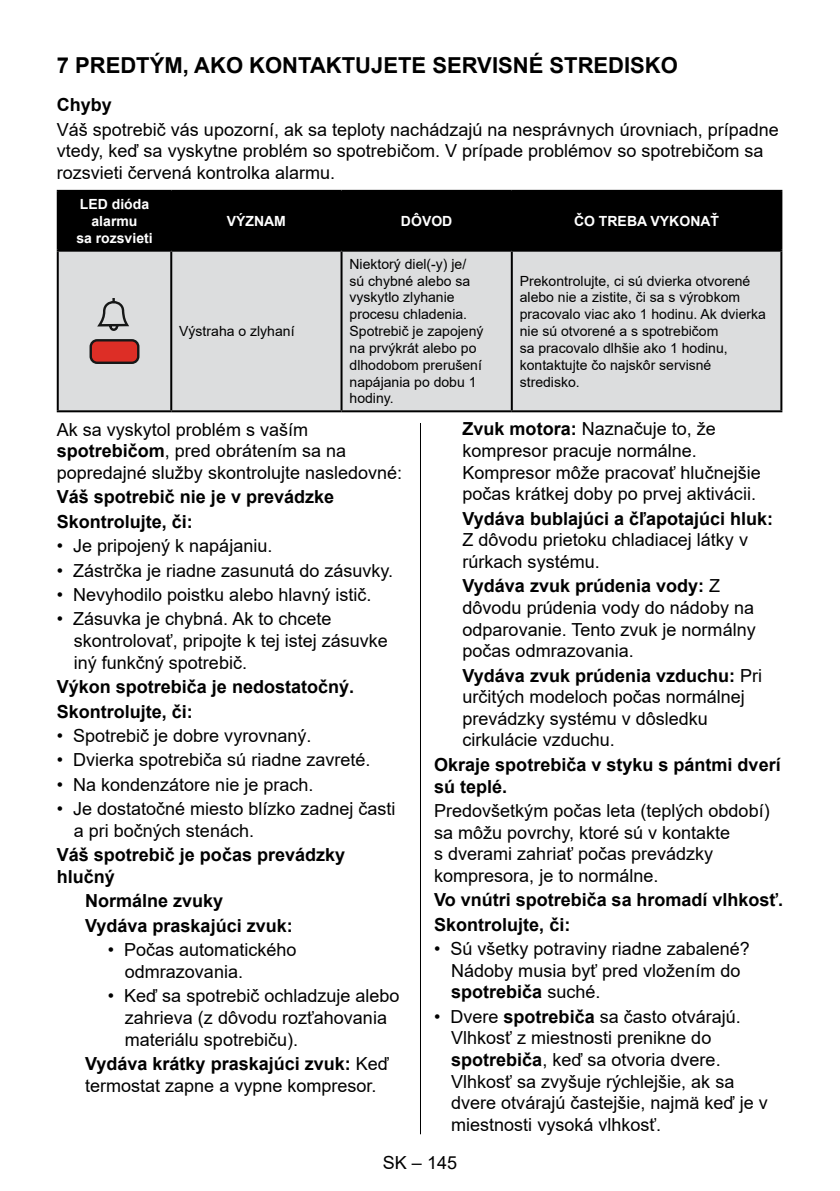
<style>
.page{position:relative;width:840px;height:1191px;background:#fff}
.page>*{position:absolute;margin:0;border:0;box-sizing:border-box;transform-origin:0 0}
.t1{font:700 22px "Arial";color:#000}
.t2{font:18px/21.6px "Arial";color:#000}
.t3{font:700 18px/24.4px "Arial";color:#000}
.t4{font:14px/16.8px "Arial";color:#000}
.t5{font:700 14px/16.8px "Arial";color:#fff;text-align:center}
.s1{font-weight:700}
</style>
<div class="page">
<hr style="left:420px;top:57px;width:1px;height:1077px;background:#000">
<div style="left:57px;top:57px;width:725px;height:365px;background:#fff"></div>
<div style="left:59px;top:192px;width:721px;height:58px;background:#000"></div>
<div style="left:59px;top:252px;width:721px;height:158px;background:#dcddde"></div>
<hr style="left:57px;top:190px;width:114px;height:2px;background:#000">
<hr style="left:57px;top:192px;width:2px;height:58px;background:#000">
<hr style="left:171px;top:190px;width:170px;height:2px;background:#000">
<hr style="left:170px;top:192px;width:2px;height:58px;background:#000">
<hr style="left:341px;top:190px;width:170px;height:2px;background:#000">
<hr style="left:340px;top:192px;width:2px;height:58px;background:#000">
<hr style="left:511px;top:190px;width:271px;height:2px;background:#000">
<hr style="left:510px;top:192px;width:2px;height:58px;background:#000">
<hr style="left:780px;top:192px;width:2px;height:58px;background:#000">
<hr style="left:57px;top:250px;width:114px;height:2px;background:#000">
<hr style="left:57px;top:252px;width:2px;height:158px;background:#000">
<hr style="left:171px;top:250px;width:170px;height:2px;background:#000">
<hr style="left:170px;top:252px;width:2px;height:158px;background:#000">
<hr style="left:341px;top:250px;width:170px;height:2px;background:#000">
<hr style="left:340px;top:252px;width:2px;height:158px;background:#000">
<hr style="left:511px;top:250px;width:271px;height:2px;background:#000">
<hr style="left:510px;top:252px;width:2px;height:158px;background:#000">
<hr style="left:780px;top:252px;width:2px;height:158px;background:#000">
<hr style="left:57px;top:410px;width:114px;height:2px;background:#000">
<hr style="left:171px;top:410px;width:170px;height:2px;background:#000">
<hr style="left:341px;top:410px;width:170px;height:2px;background:#000">
<hr style="left:511px;top:410px;width:271px;height:2px;background:#000">
<svg style="left:95px;top:295px;width:35px;height:37px"></svg>
<div style="left:91px;top:340px;width:47px;height:23px;background:#dd2e26;border-radius:6px"></div>
<div style="left:89px;top:339px;width:50px;height:25px;border:2px solid #161717;border-radius:6px"></div>
<p class="t1" style="left:57px;top:49px;width:622px">7 PREDTÝM, AKO KONTAKTUJETE SERVISNÉ STREDISKO</p>
<p class="t3" style="left:57px;top:93px;width:57px">Chyby</p>
<p class="t2" style="left:57px;top:119px;width:723px">Váš spotrebič vás upozorní, ak sa teploty nachádzajú na nesprávnych úrovniach, prípadne vtedy, keď sa vyskytne problém so spotrebičom. V prípade problémov so spotrebičom sa rozsvieti červená kontrolka alarmu.</p>
<p class="t5" style="left:76px;top:196px;width:78px">LED dióda alarmu<br>sa rozsvieti</p>
<p class="t5" style="left:227px;top:213px;width:61px">VÝZNAM</p>
<p class="t5" style="left:401px;top:213px;width:53px">DÔVOD</p>
<p class="t5" style="left:573px;top:213px;width:146px">ČO TREBA VYKONAŤ</p>
<p class="t4" style="left:179px;top:323px;width:117px">Výstraha o zlyhaní</p>
<p class="t4" style="left:349px;top:255px;width:135px">Niektorý diel(-y) je/ sú chybné alebo sa vyskytlo zlyhanie procesu chladenia.<br>Spotrebič je zapojený na prvýkrát alebo po dlhodobom prerušení napájania po dobu 1 hodiny.</p>
<p class="t4" style="left:519px;top:272px;width:247px">Prekontrolujte, ci sú dvierka otvorené alebo nie a zistite, či sa s výrobkom pracovalo viac ako 1 hodinu. Ak dvierka nie sú otvorené a s spotrebičom<br>sa pracovalo dlhšie ako 1 hodinu, kontaktujte čo najskôr servisné stredisko.</p>
<p class="t2" style="left:57px;top:418px;width:347px">Ak sa vyskytol problém s vaším <span class="s1">spotrebičom</span>, pred obrátením sa na popredajné služby skontrolujte nasledovné:</p>
<p class="t3" style="left:57px;top:485px;width:279px">Váš spotrebič nie je v prevádzke<br>Skontrolujte, či:</p>
<p class="t2" style="left:57px;top:535px;width:217px">• Je pripojený k napájaniu.</p>
<p class="t2" style="left:57px;top:559px;width:338px">• Zástrčka je riadne zasunutá do zásuvky.</p>
<p class="t2" style="left:57px;top:584px;width:316px">• Nevyhodilo poistku alebo hlavný istič.</p>
<p class="t2" style="left:74px;top:608px;width:315px;text-indent:-17px">• Zásuvka je chybná. Ak to chcete skontrolovať, pripojte k tej istej zásuvke iný funkčný spotrebič.</p>
<p class="t3" style="left:57px;top:675px;width:299px">Výkon spotrebiča je nedostatočný.<br>Skontrolujte, či:</p>
<p class="t2" style="left:57px;top:724px;width:256px">• Spotrebič je dobre vyrovnaný.</p>
<p class="t2" style="left:57px;top:749px;width:315px">• Dvierka spotrebiča sú riadne zavreté.</p>
<p class="t2" style="left:57px;top:773px;width:258px">• Na kondenzátore nie je prach.</p>
<p class="t2" style="left:74px;top:798px;width:323px;text-indent:-17px">• Je dostatočné miesto blízko zadnej časti a pri bočných stenách.</p>
<p class="t3" style="left:57px;top:844px;width:290px;line-height:21.6px">Váš spotrebič je počas prevádzky hlučný</p>
<p class="t3" style="left:85px;top:889px;width:209px">Normálne zvuky<br>Vydáva praskajúci zvuk:</p>
<p class="t2" style="left:125px;top:939px;width:173px;text-indent:-17px">• Počas automatického odmrazovania.</p>
<p class="t2" style="left:125px;top:985px;width:276px;text-indent:-17px">• Keď sa spotrebič ochladzuje alebo zahrieva (z dôvodu rozťahovania materiálu spotrebiču).</p>
<p class="t2" style="left:85px;top:1052px;width:305px"><span class="s1">Vydáva krátky praskajúci zvuk:</span> Keď termostat zapne a vypne kompresor.</p>
<p class="t2" style="left:462px;top:418px;width:299px"><span class="s1">Zvuk motora:</span> Naznačuje to, že kompresor pracuje normálne.<br>Kompresor môže pracovať hlučnejšie počas krátkej doby po prvej aktivácii.</p>
<p class="t3" style="left:462px;top:506px;width:312px">Vydáva bublajúci a čľapotajúci hluk:</p>
<p class="t2" style="left:462px;top:529px;width:287px">Z dôvodu prietoku chladiacej látky v rúrkach systému.</p>
<p class="t2" style="left:462px;top:575px;width:294px"><span class="s1">Vydáva zvuk prúdenia vody:</span> Z dôvodu prúdenia vody do nádoby na odparovanie. Tento zvuk je normálny počas odmrazovania.</p>
<p class="t2" style="left:462px;top:664px;width:301px"><span class="s1">Vydáva zvuk prúdenia vzduchu:</span> Pri určitých modeloch počas normálnej prevádzky systému v dôsledku cirkulácie vzduchu.</p>
<p class="t3" style="left:434px;top:754px;width:348px;line-height:21.6px">Okraje spotrebiča v styku s pántmi dverí sú teplé.</p>
<p class="t2" style="left:434px;top:799px;width:337px">Predovšetkým počas leta (teplých období) sa môžu povrchy, ktoré sú v kontakte<br>s dverami zahriať počas prevádzky kompresora, je to normálne.</p>
<p class="t3" style="left:434px;top:888px;width:350px">Vo vnútri spotrebiča sa hromadí vlhkosť.<br>Skontrolujte, či:</p>
<p class="t2" style="left:451px;top:937px;width:300px;text-indent:-17px">• Sú všetky potraviny riadne zabalené?<br>Nádoby musia byť pred vložením do <span class="s1">spotrebiča</span> suché.</p>
<p class="t2" style="left:451px;top:1005px;width:318px;text-indent:-17px">• Dvere <span class="s1">spotrebiča</span> sa často otvárajú.<br>Vlhkosť z miestnosti prenikne do <span class="s1">spotrebiča</span>, keď sa otvoria dvere.<br>Vlhkosť sa zvyšuje rýchlejšie, ak sa dvere otvárajú častejšie, najmä keď je v miestnosti vysoká vlhkosť.</p>
<p class="t2" style="left:382px;top:1152px;width:76px">SK – 145</p>
</div>
